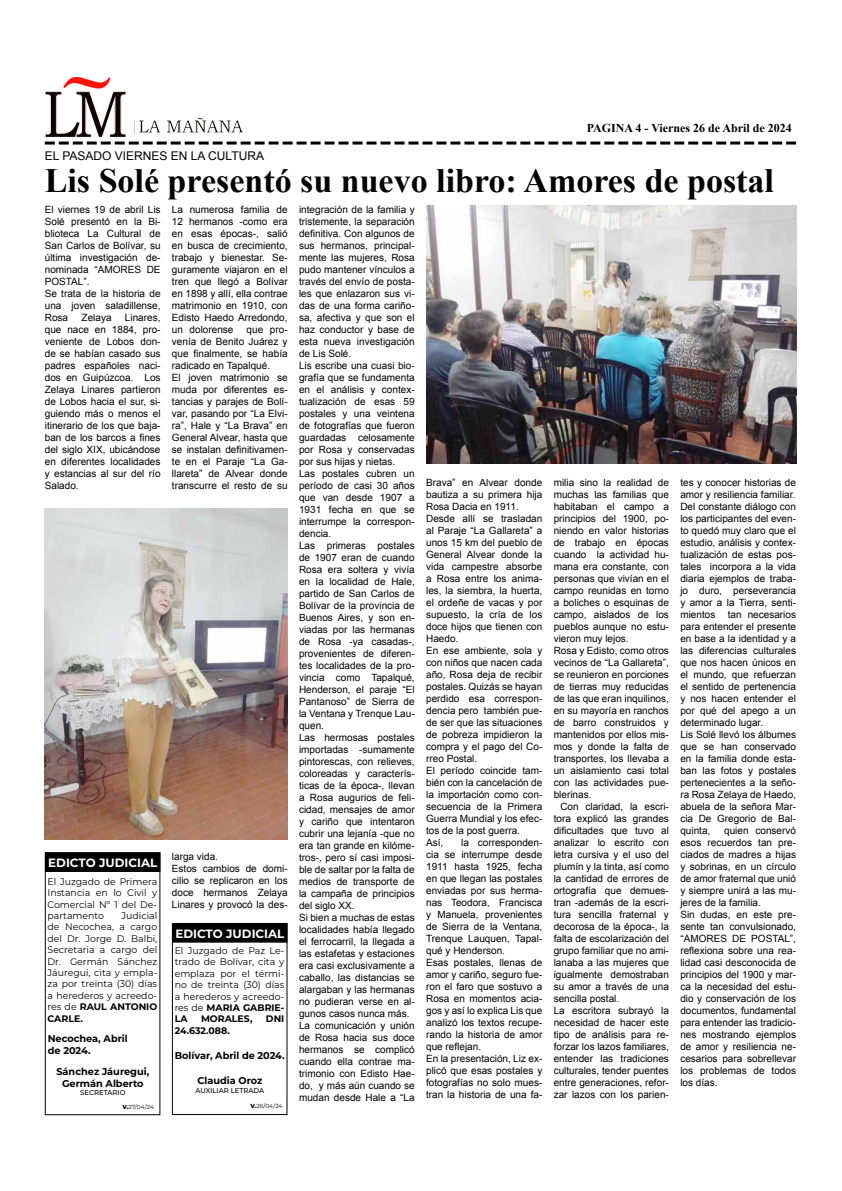
<style>
.page{position:relative;width:842px;height:1191px;background:#fff}
.page>*{position:absolute;margin:0;border:0;box-sizing:border-box;transform-origin:0 0}
.t1{font:700 34px "Times New Roman";color:#000}
.t2{font:700 12px "Times New Roman";color:#000}
.t3{font:700 12px "Montserrat";color:#fff}
.t4{font:12px "Arial";color:#000}
.t5{font:10px/12px "Arial";color:#000}
.t6{font:700 9.9px/11.8px "Montserrat";color:#000;text-align:center}
.t7{font:9.5px/11.4px "Montserrat";color:#000;text-align:justify}
.t8{font:700 9.5px "Montserrat";color:#000}
.t9{font:500 7px "Montserrat";color:#000}
.t10{font:5.8px "Montserrat";letter-spacing:-.005em;color:#000}
.s1{font-weight:700}
.s2{font-weight:800}
</style>
<div class="page">
<img style="left:45px;top:76px;width:198px;height:62px">
<svg style="left:45px;top:141px;width:751px;height:3px"></svg>
<div style="left:45px;top:852px;width:115px;height:263px;border:1px solid #000"></div>
<div style="left:45px;top:853px;width:115px;height:18px;background:#000"></div>
<div style="left:45px;top:852px;width:115px;height:20px;border:1px solid #000"></div>
<div style="left:172px;top:923px;width:115px;height:192px;border:1px solid #000"></div>
<div style="left:173px;top:923px;width:114px;height:19px;background:#000"></div>
<img style="left:426px;top:205px;width:370px;height:259px">
<img style="left:45px;top:508px;width:243px;height:331px">
<p class="t2" style="left:587px;top:119px;width:207px">PAGINA 4 - Viernes 26 de Abril de 2024</p>
<p class="t4" style="left:45px;top:148px;width:221px">EL PASADO VIERNES EN LA CULTURA</p>
<h1 class="t1" style="left:45px;top:157px;width:731px">Lis Solé presentó su nuevo libro: Amores de postal</h1>
<p class="t5" style="left:45px;top:203px;width:117px">El viernes 19 de abril Lis<br>Solé presentó en la Bi&shy;blioteca La Cultural de<br>San Carlos de Bolívar, su última investigación de&shy;nominada “AMORES DE<br>POSTAL”.<br>Se trata de la historia de una joven saladillense,<br>Rosa</p>
<p class="t5" style="left:45px;top:311px;width:117px;text-align:justify;text-indent:80px">Linares, que nace en 1884, pro&shy;veniente de Lobos don&shy;de se habían casado sus padres españoles naci&shy;dos en Guipúzcoa. Los Zelaya Linares partieron de Lobos hacia el sur, si&shy;guiendo más o menos el itinerario de los que baja&shy;ban de los barcos a fines del siglo XIX, ubicándose en diferentes localidades y estancias al sur del río Salado.</p>
<p class="t5" style="left:82px;top:311px;width:32px">Zelaya</p>
<p class="t3" style="left:48px;top:854px;width:110px">EDICTO JUDICIAL</p>
<p class="t7" style="left:48px;top:875px;width:111px">El Juzgado de Primera Instancia en lo Civil y Comercial Nº 1 del De&shy;partamento</p>
<p class="t7" style="left:48px;top:909px;width:111px;text-indent:74px">Judicial de Necochea, a cargo del Dr. Jorge D. Balbi, Secretaria a cargo del Dr. Germán Sánchez Jáuregui, cita y empla&shy;za por treinta (30) días a herederos y acreedo&shy;res de <span class="s1">RAUL ANTONIO CARLE.</span></p>
<p class="t6" style="left:48px;top:1032px;width:82px;text-align:left">Necochea, Abril de 2024.</p>
<p class="t6" style="left:56px;top:1065px;width:94px">Sánchez Jáuregui,<br>Germán Alberto</p>
<p class="t9" style="left:80px;top:1088px;width:47px">SECRETARIO</p>
<p class="t10" style="left:122px;top:1103px;width:33px"><span class="s2">V.</span>27/04/24</p>
<p class="t5" style="left:172px;top:203px;width:117px;text-align:justify">La numerosa familia de 12 hermanos -como era en esas épocas-, salió en busca de crecimiento, trabajo y bienestar. Se&shy;guramente viajaron en el tren que llegó a Bolívar en 1898 y allí, ella contrae matrimonio en 1910, con Edisto Haedo Arredondo, un dolorense</p>
<p class="t5" style="left:172px;top:323px;width:117px;text-indent:75px">que pro&shy;venía de Benito Juárez y que finalmente, se había radicado en Tapalqué.<br>El joven matrimonio se muda por diferentes es&shy;tancias y parajes de Bolí&shy;var, pasando por “La Elvi&shy;ra”, Hale y “La Brava” en<br>General Alvear, hasta que se instalan definitivamen&shy;te en el Paraje “La Ga&shy;llareta” de Alvear donde transcurre el resto de su</p>
<p class="t5" style="left:172px;top:850px;width:117px">larga vida.<br>Estos cambios de domi&shy;cilio se replicaron en los doce hermanos Zelaya<br>Linares y provocó la des-</p>
<p class="t3" style="left:175px;top:924px;width:110px">EDICTO JUDICIAL</p>
<p class="t7" style="left:175px;top:944px;width:111px">El Juzgado de Paz Le&shy;trado de Bolívar, cita y emplaza por el térmi&shy;no de treinta (30) días a herederos y acreedo&shy;res de <span class="s1">MARIA GABRIE-LA</span></p>
<p class="t8" style="left:201px;top:1012px;width:53px">MORALES,</p>
<p class="t8" style="left:266px;top:1012px;width:20px">DNI</p>
<p class="t8" style="left:175px;top:1023px;width:57px">24.632.088.</p>
<p class="t6" style="left:175px;top:1049px;width:111px">Bolívar, Abril de 2024.</p>
<p class="t6" style="left:197px;top:1074px;width:67px">Claudia Oroz</p>
<p class="t9" style="left:196px;top:1085px;width:70px">AUXILIAR LETRADA</p>
<p class="t10" style="left:250px;top:1102px;width:33px"><span class="s2">V.</span>26/04/24</p>
<p class="t5" style="left:299px;top:203px;width:117px">integración de la familia y tristemente, la separación definitiva. Con algunos de sus hermanos, principal&shy;mente las mujeres, Rosa pudo mantener vínculos a través del envío de posta&shy;les que enlazaron sus vi&shy;das de una forma cariño&shy;sa, afectiva y que son el haz conductor y base de esta nueva investigación de Lis Solé.<br>Lis escribe una cuasi bio&shy;grafía que se fundamenta en el análisis y contex&shy;tualización de esas 59 postales y una veintena de fotografías que fueron guardadas celosamente por Rosa y conservadas por sus hijas y nietas.<br>Las postales cubren un período de casi 30 años que van desde 1907 a<br>1931 fecha en que se interrumpe la correspon&shy;dencia.<br>Las primeras postales de 1907 eran de cuando<br>Rosa era soltera y vivía en la localidad de Hale, partido de San Carlos de<br>Bolívar de la provincia de<br>Buenos Aires, y son en&shy;viadas por las hermanas de Rosa -ya casadas-, provenientes de diferen&shy;tes localidades de la pro&shy;vincia como Tapalqué,<br>Henderson, el paraje “El<br>Pantanoso” de Sierra de la Ventana y Trenque Lau&shy;quen.<br>Las hermosas postales importadas -sumamente pintorescas, con relieves, coloreadas y caracterís&shy;ticas de la época-, llevan a Rosa augurios de feli&shy;cidad, mensajes de amor y cariño que intentaron cubrir una lejanía -que no era tan grande en kilóme&shy;tros-, pero sí casi imposi&shy;ble de saltar por la falta de medios de transporte de la campaña de principios del siglo XX.<br>Si bien a muchas de estas localidades había llegado el ferrocarril, la llegada a las estafetas y estaciones era casi exclusivamente a caballo, las distancias se alargaban y las hermanas no pudieran verse en al&shy;gunos casos nunca más.<br>La comunicación y unión de Rosa hacia sus doce hermanos se complicó cuando ella contrae ma&shy;trimonio con Edisto Hae&shy;do, y más aún cuando se mudan desde Hale a “La</p>
<p class="t5" style="left:426px;top:477px;width:118px">Brava” en Alvear donde bautiza a su primera hija<br>Rosa Dacia en 1911.<br>Desde allí se trasladan al Paraje “La Gallareta” a unos 15 km del pueblo de<br>General Alvear donde la vida campestre absorbe a Rosa entre los anima&shy;les, la siembra, la huerta, el ordeñe de vacas y por supuesto, la cría de los doce hijos que tienen con<br>Haedo.<br>En ese ambiente, sola y con niños que nacen cada año, Rosa deja de recibir postales. Quizás se hayan perdido esa correspon&shy;dencia pero también pue&shy;de ser que las situaciones de pobreza impidieron la compra y el pago del Co&shy;rreo Postal.<br>El período coincide tam&shy;bién con la cancelación de la importación como con&shy;secuencia de la Primera<br>Guerra Mundial y los efec&shy;tos de la post guerra.<br>Así,</p>
<p class="t5" style="left:426px;top:837px;width:118px;text-indent:35px">la corresponden&shy;cia se interrumpe desde<br>1911 hasta 1925, fecha en que llegan las postales enviadas por sus herma&shy;nas Teodora, Francisca y Manuela, provenientes de Sierra de la Ventana,<br>Trenque Lauquen, Tapal&shy;qué y Henderson.<br>Esas postales, llenas de amor y cariño, seguro fue&shy;ron el faro que sostuvo a<br>Rosa en momentos acia&shy;gos y así lo explica Lis que analizó los textos recupe&shy;rando la historia de amor que reflejan.<br>En la presentación, Liz ex&shy;plicó que esas postales y fotografías no solo mues&shy;tran la historia de una fa-</p>
<p class="t5" style="left:554px;top:477px;width:117px">milia sino la realidad de muchas las familias que habitaban el campo a principios del 1900, po&shy;niendo en valor historias de trabajo en épocas cuando la actividad hu&shy;mana era constante, con personas que vivían en el campo reunidas en torno a boliches o esquinas de campo, aislados de los pueblos aunque no estu&shy;vieron muy lejos.<br>Rosa y Edisto, como otros vecinos de “La Gallareta”, se reunieron en porciones de tierras muy reducidas de las que eran inquilinos, en su mayoría en ranchos de barro construidos y mantenidos por ellos mis&shy;mos y donde la falta de transportes, los llevaba a un aislamiento casi total con las actividades pue&shy;blerinas.</p>
<p class="t5" style="left:554px;top:801px;width:117px;text-indent:7px">Con claridad, la escri&shy;tora explicó las grandes dificultades que tuvo al analizar lo escrito con letra cursiva y el uso del plumín y la tinta, así como la cantidad de errores de ortografía que demues&shy;tran -además de la escri&shy;tura sencilla fraternal y decorosa de la época-, la falta de escolarización del grupo familiar que no ami&shy;lanaba a las mujeres que igualmente demostraban su amor a través de una sencilla postal.<br>La escritora subrayó la necesidad de hacer este tipo de análisis para re&shy;forzar los lazos familiares, entender las tradiciones culturales, tender puentes entre generaciones, refor&shy;zar lazos con los parien-</p>
<p class="t5" style="left:680px;top:477px;width:117px">tes y conocer historias de amor y resiliencia familiar.<br>Del constante diálogo con los participantes del even&shy;to quedó muy claro que el estudio, análisis y contex&shy;tualización de estas pos&shy;tales incorpora a la vida diaria ejemplos de traba&shy;jo duro, perseverancia y amor a la Tierra, senti&shy;mientos tan necesarios para entender el presente en base a la identidad y a las diferencias culturales que nos hacen únicos en el mundo, que refuerzan el sentido de pertenencia y nos hacen entender el por qué del apego a un determinado lugar.<br>Lis Solé llevó los álbumes que se han conservado en la familia donde esta&shy;ban las fotos y postales pertenecientes a la seño&shy;ra Rosa Zelaya de Haedo, abuela de la señora Mar&shy;cia De Gregorio de Bal&shy;quinta,</p>
<p class="t5" style="left:680px;top:825px;width:117px;text-indent:44px">quien conservó esos recuerdos tan pre&shy;ciados de madres a hijas y sobrinas, en un círculo de amor fraternal que unió y siempre unirá a las mu&shy;jeres de la familia.<br>Sin dudas, en este pre&shy;sente tan convulsionado, “AMORES DE POSTAL”, reflexiona sobre una rea&shy;lidad casi desconocida de principios del 1900 y mar&shy;ca la necesidad del estu&shy;dio y conservación de los documentos, fundamental para entender las tradicio&shy;nes mostrando ejemplos de amor y resiliencia ne&shy;cesarios para sobrellevar los problemas de todos los días.</p>
</div>
